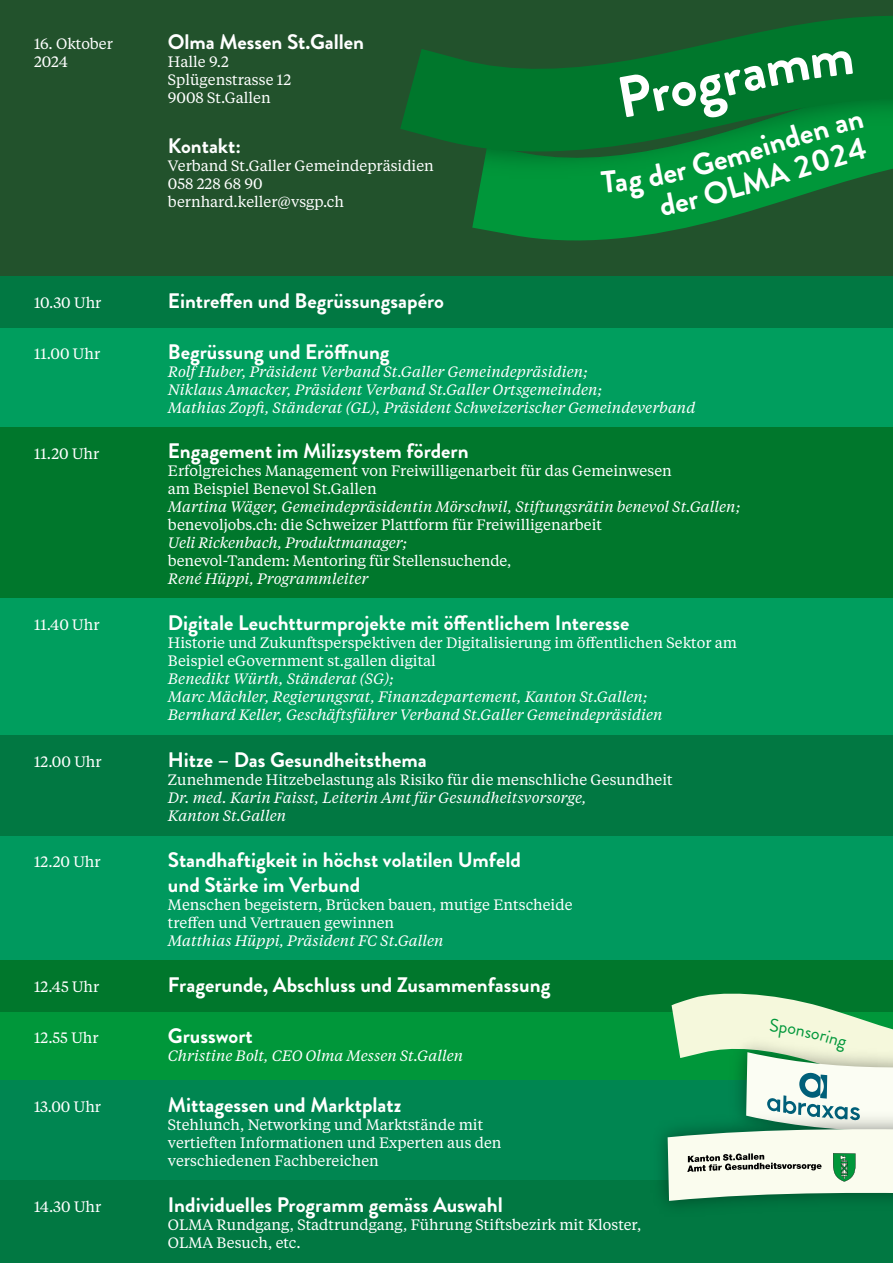
<style>
.page{position:relative;width:893px;height:1263px;background:#fff}
.page>*{position:absolute;margin:0;border:0;box-sizing:border-box;transform-origin:0 0}
.t1{font:700 21px/25.2px "Brandon Grotesque";color:#fff}
.t2{font:15px/18px "Tiempos Text";color:#fff}
.t3{font:italic 15px/18px "Tiempos Text";color:#fff}
</style>
<div class="page">
<div style="left:0;top:0;width:893px;height:300px;background:#22522c"></div>
<div style="left:0;top:277px;width:893px;height:51px;background:#017842"></div>
<div style="left:0;top:328px;width:893px;height:100px;background:#009e5e"></div>
<div style="left:0;top:427px;width:893px;height:171px;background:#00772c"></div>
<div style="left:0;top:598px;width:893px;height:137px;background:#009e5e"></div>
<div style="left:0;top:735px;width:893px;height:101px;background:#017842"></div>
<div style="left:0;top:1012px;width:893px;height:68px;background:#00973a"></div>
<div style="left:0;top:836px;width:893px;height:124px;background:#00995e"></div>
<div style="left:0;top:960px;width:893px;height:52px;background:#00772c"></div>
<div style="left:0;top:1080px;width:893px;height:101px;background:#008651"></div>
<div style="left:0;top:1181px;width:893px;height:82px;background:#017842"></div>
<svg style="left:472px;top:216px;width:260px;height:24px;fill:#00973a"></svg>
<svg style="left:400px;top:16px;width:493px;height:130px"></svg>
<img style="left:643px;top:1133px;width:25px;height:69px">
<svg style="left:472px;top:50px;width:421px;height:166px"></svg>
<svg style="left:668px;top:994px;width:225px;height:213px"></svg>
<p class="t2" style="left:34px;top:34px;width:80px">16. Oktober<br>2024</p>
<p class="t2" style="left:34px;top:293px;width:69px">10.30 Uhr</p>
<p class="t2" style="left:34px;top:344px;width:68px">11.00 Uhr</p>
<p class="t2" style="left:34px;top:444px;width:67px">11.20 Uhr</p>
<p class="t2" style="left:34px;top:615px;width:67px">11.40 Uhr</p>
<p class="t2" style="left:34px;top:752px;width:69px">12.00 Uhr</p>
<p class="t2" style="left:34px;top:852px;width:68px">12.20 Uhr</p>
<p class="t2" style="left:34px;top:977px;width:67px">12.45 Uhr</p>
<p class="t2" style="left:34px;top:1028px;width:66px">12.55 Uhr</p>
<p class="t2" style="left:34px;top:1097px;width:69px">13.00 Uhr</p>
<p class="t2" style="left:34px;top:1197px;width:69px">14.30 Uhr</p>
<h1 class="t1" style="left:168px;top:29px;width:198px">Olma Messen St.Gallen</h1>
<p class="t2" style="left:168px;top:52px;width:125px">Halle 9.2<br>Splügenstrasse 12<br>9008 St.Gallen</p>
<h1 class="t1" style="left:168px;top:134px;width:75px">Kontakt:</h1>
<p class="t2" style="left:168px;top:156px;width:267px">Verband St.Galler Gemeindepräsidien<br>058 228 68 90 bernhard.keller@vsgp.ch</p>
<h1 class="t1" style="left:168px;top:288px;width:277px">Eintreffen und Begrüssungsapéro</h1>
<h1 class="t1" style="left:168px;top:340px;width:223px">Begrüssung und Eröffnung</h1>
<p class="t3" style="left:168px;top:362px;width:529px">Rolf Huber, Präsident Verband St.Galler Gemeindepräsidien;<br>Niklaus Amacker, Präsident Verband St.Galler Ortsgemeinden;<br>Mathias Zopfi, Ständerat (GL), Präsident Schweizerischer Gemeindeverband</p>
<h1 class="t1" style="left:168px;top:439px;width:302px">Engagement im Milizsystem fördern</h1>
<p class="t2" style="left:168px;top:461px;width:505px">Erfolgreiches Management von Freiwilligenarbeit für das Gemeinwesen am Beispiel Benevol St.Gallen</p>
<p class="t3" style="left:168px;top:497px;width:574px">Martina Wäger, Gemeindepräsidentin Mörschwil, Stiftungsrätin benevol St.Gallen;</p>
<p class="t2" style="left:168px;top:515px;width:436px">benevoljobs.ch: die Schweizer Plattform für Freiwilligenarbeit</p>
<p class="t3" style="left:168px;top:533px;width:241px">Ueli Rickenbach, Produktmanager;</p>
<p class="t2" style="left:168px;top:551px;width:345px">benevol-Tandem: Mentoring für Stellensuchende,</p>
<p class="t3" style="left:168px;top:569px;width:202px">René Hüppi, Programmleiter</p>
<h1 class="t1" style="left:168px;top:610px;width:463px">Digitale Leuchtturmprojekte mit öffentlichem Interesse</h1>
<p class="t2" style="left:168px;top:633px;width:571px">Historie und Zukunftsperspektiven der Digitalisierung im öffentlichen Sektor am<br>Beispiel eGovernment st.gallen digital</p>
<p class="t3" style="left:168px;top:669px;width:496px">Benedikt Würth, Ständerat (SG);<br>Marc Mächler, Regierungsrat, Finanzdepartement, Kanton St.Gallen;<br>Bernhard Keller, Geschäftsführer Verband St.Galler Gemeindepräsidien</p>
<h1 class="t1" style="left:168px;top:747px;width:260px">Hitze – Das Gesundheitsthema</h1>
<p class="t2" style="left:168px;top:770px;width:506px">Zunehmende Hitzebelastung als Risiko für die menschliche Gesundheit</p>
<p class="t3" style="left:168px;top:788px;width:420px">Dr. med. Karin Faisst, Leiterin Amt für Gesundheitsvorsorge,<br>Kanton St.Gallen</p>
<h1 class="t1" style="left:168px;top:847px;width:354px">Standhaftigkeit in höchst volatilen Umfeld und Stärke im Verbund</h1>
<p class="t2" style="left:168px;top:895px;width:406px">Menschen begeistern, Brücken bauen, mutige Entscheide treffen und Vertrauen gewinnen</p>
<p class="t3" style="left:168px;top:931px;width:277px">Matthias Hüppi, Präsident FC St.Gallen</p>
<h1 class="t1" style="left:168px;top:972px;width:384px">Fragerunde, Abschluss und Zusammenfassung</h1>
<h1 class="t1" style="left:168px;top:1023px;width:86px">Grusswort</h1>
<p class="t3" style="left:168px;top:1046px;width:297px">Christine Bolt, CEO Olma Messen St.Gallen</p>
<h1 class="t1" style="left:168px;top:1092px;width:235px">Mittagessen und Marktplatz</h1>
<p class="t2" style="left:168px;top:1114px;width:335px">Stehlunch, Networking und Marktstände mit vertieften Informationen und Experten aus den verschiedenen Fachbereichen</p>
<h1 class="t1" style="left:168px;top:1192px;width:336px">Individuelles Programm gemäss Auswahl</h1>
<p class="t2" style="left:168px;top:1215px;width:475px">OLMA Rundgang, Stadtrundgang, Führung Stiftsbezirk mit Kloster,<br>OLMA Besuch, etc.</p>
</div>
